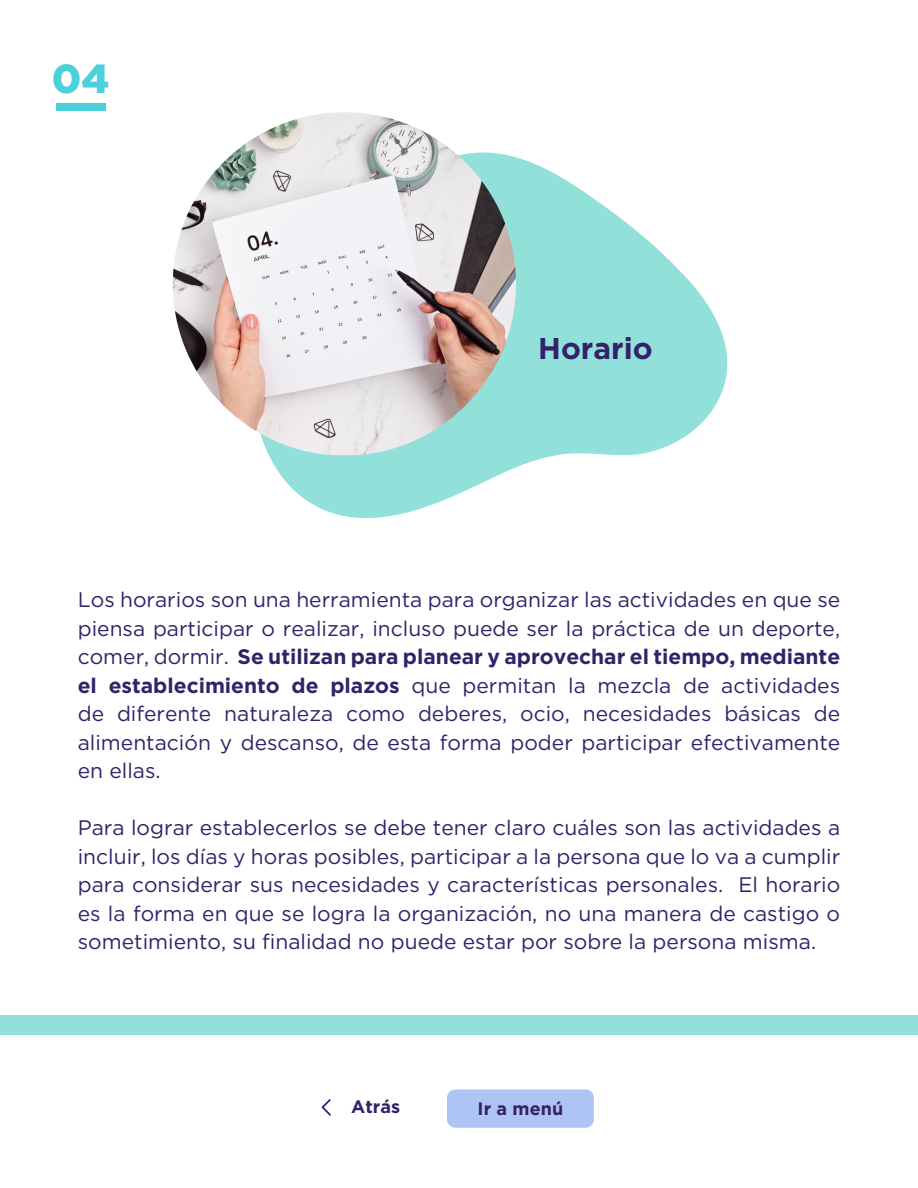
<style>
.page{position:relative;width:918px;height:1188px;background:#fff}
.page>*{position:absolute;margin:0;border:0;box-sizing:border-box;transform-origin:0 0}
.t1{font:900 40.5px "Gotham";color:#4cd0dc}
.t2{font:700 30px "Gotham";color:#332169}
.t3{font:21px/28.5px "Gotham";color:#332169;text-align:justify}
.t4{font:700 18px "Gotham";color:#332169}
.s1{font-weight:700}
</style>
<div class="page">
<div style="left:447px;top:1089px;width:147px;height:39px;background:#aec4f5;border-radius:8px"></div>
<svg style="left:322px;top:1099px;width:9px;height:17px"></svg>
<svg style="left:260px;top:152px;width:468px;height:366px;fill:#92e0da"></svg>
<div style="left:0;top:1015px;width:918px;height:19px;background:#92e0da"></div>
<img style="left:173px;top:112px;width:343px;height:343px;border-radius:168px">
<div style="left:56px;top:103px;width:49px;height:7px;background:#4cd0dc"></div>
<p class="t1" style="left:52px;top:51px;width:59px">04</p>
<p class="t2" style="left:538px;top:329px;width:116px">Horario</p>
<p class="t3" style="left:78px;top:585px;width:764px">Los horarios son una herramienta para organizar las actividades en que se piensa participar o realizar, incluso puede ser la práctica de un deporte, comer, dormir. <span class="s1">Se utilizan para planear y aprovechar el tiempo, mediante el establecimiento de plazos</span> que permitan la mezcla de actividades de diferente naturaleza como deberes, ocio, necesidades básicas de alimentación y descanso, de esta forma poder participar efectivamente en ellas.</p>
<p class="t3" style="left:78px;top:813px;width:764px">Para lograr establecerlos se debe tener claro cuáles son las actividades a incluir, los días y horas posibles, participar a la persona que lo va a cumplir para considerar sus necesidades y características personales. El horario es la forma en que se logra la organización, no una manera de castigo o sometimiento, su finalidad no puede estar por sobre la persona misma.</p>
<p class="t4" style="left:351px;top:1095px;width:50px">Atrás</p>
<p class="t4" style="left:478px;top:1097px;width:87px">Ir a menú</p>
</div>
